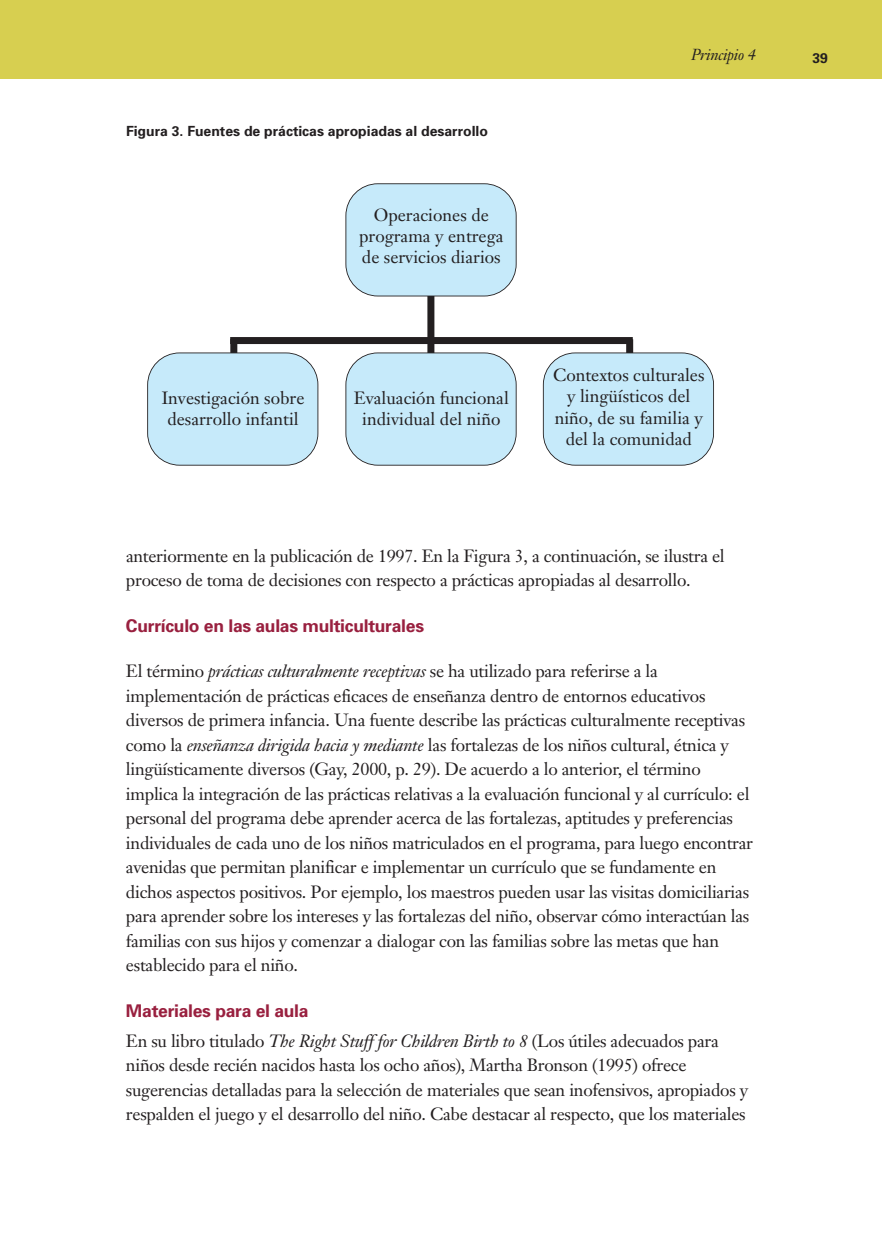
<style>
.page{position:relative;width:882px;height:1260px;background:#fff}
.page>*{position:absolute;margin:0;border:0;box-sizing:border-box;transform-origin:0 0}
.t1{font:17.5px/24.5px "Janson Text";letter-spacing:-.015em;color:#231f20;text-align:center}
.t2{font:700 17.5px "Univers";letter-spacing:-.015em;color:#99203f}
.t3{font:italic 15.75px "Janson Text";letter-spacing:-.015em;color:#231f20}
.t4{font:700 14px "Univers";color:#231f20}
.s1{font-style:italic}
</style>
<div class="page">
<div style="left:0;top:0;width:882px;height:79px;background:#d7cf50"></div>
<div style="left:427px;top:291px;width:7px;height:74px;background:#231f20"></div>
<div style="left:230px;top:339px;width:7px;height:74px;background:#231f20"></div>
<div style="left:626px;top:339px;width:7px;height:75px;background:#231f20"></div>
<div style="left:230px;top:337px;width:403px;height:7px;background:#231f20"></div>
<div style="left:346px;top:184px;width:170px;height:112px;background:#c6eafa;border-radius:32px"></div>
<div style="left:345px;top:183px;width:172px;height:113px;border:2px solid #231f20;border-radius:32px"></div>
<div style="left:148px;top:353px;width:170px;height:112px;background:#c6eafa;border-radius:32px"></div>
<div style="left:147px;top:352px;width:171px;height:114px;border:2px solid #231f20;border-radius:32px"></div>
<div style="left:346px;top:353px;width:170px;height:112px;background:#c6eafa;border-radius:32px"></div>
<div style="left:345px;top:352px;width:172px;height:114px;border:2px solid #231f20;border-radius:32px"></div>
<div style="left:543px;top:353px;width:171px;height:112px;background:#c6eafa;border-radius:32px"></div>
<div style="left:543px;top:352px;width:171px;height:114px;border:2px solid #231f20;border-radius:32px"></div>
<p class="t4" style="left:126px;top:126px;width:363px">Figura 3. Fuentes de prácticas apropiadas al desarrollo</p>
<p class="t1" style="left:359px;top:206px;width:146px;line-height:21.3px">Operaciones de programa y entrega de servicios diarios</p>
<p class="t1" style="left:162px;top:389px;width:144px;line-height:21.3px">Investigación sobre desarrollo infantil</p>
<p class="t1" style="left:354px;top:389px;width:157px;line-height:21.3px">Evaluación funcional individual del niño</p>
<p class="t3" style="left:691px;top:49px;width:66px">Principio 4</p>
<p class="t4" style="left:812px;top:53px;width:17px">39</p>
<p class="t1" style="left:553px;top:366px;width:153px;line-height:21.3px">Contextos culturales y lingüísticos del niño, de su familia y del la comunidad</p>
<p class="t1" style="left:126px;top:545px;width:600px;text-align:left">anteriormente en la publicación de 1997. En la Figura 3, a continuación, se ilustra el proceso de toma de decisiones con respecto a prácticas apropiadas al desarrollo.</p>
<h2 class="t2" style="left:126px;top:619px;width:300px">Currículo en las aulas multiculturales</h2>
<p class="t1" style="left:126px;top:661px;width:629px;text-align:left">El término <span class="s1">prácticas culturalmente receptivas</span> se ha utilizado para referirse a la implementación de prácticas eficaces de enseñanza dentro de entornos educativos diversos de primera infancia. Una fuente describe las prácticas culturalmente receptivas como la <span class="s1">enseñanza dirigida hacia y mediante</span> las fortalezas de los niños cultural, étnica y lingüísticamente diversos (Gay, 2000, p. 29). De acuerdo a lo anterior, el término implica la integración de las prácticas relativas a la evaluación funcional y al currículo: el personal del programa debe aprender acerca de las fortalezas, aptitudes y preferencias individuales de cada uno de los niños matriculados en el programa, para luego encontrar avenidas que permitan planificar e implementar un currículo que se fundamente en dichos aspectos positivos. Por ejemplo, los maestros pueden usar las visitas domiciliarias para aprender sobre los intereses y las fortalezas del niño, observar cómo interactúan las familias con sus hijos y comenzar a dialogar con las familias sobre las metas que han establecido para el niño.</p>
<h2 class="t2" style="left:126px;top:1004px;width:184px">Materiales para el aula</h2>
<p class="t1" style="left:126px;top:1030px;width:624px;text-align:left">En su libro titulado <span class="s1">The Right Stuff for Children Birth to 8</span> (Los útiles adecuados para niños desde recién nacidos hasta los ocho años), Martha Bronson (1995) ofrece sugerencias detalladas para la selección de materiales que sean inofensivos, apropiados y respalden el juego y el desarrollo del niño. Cabe destacar al respecto, que los materiales</p>
</div>
